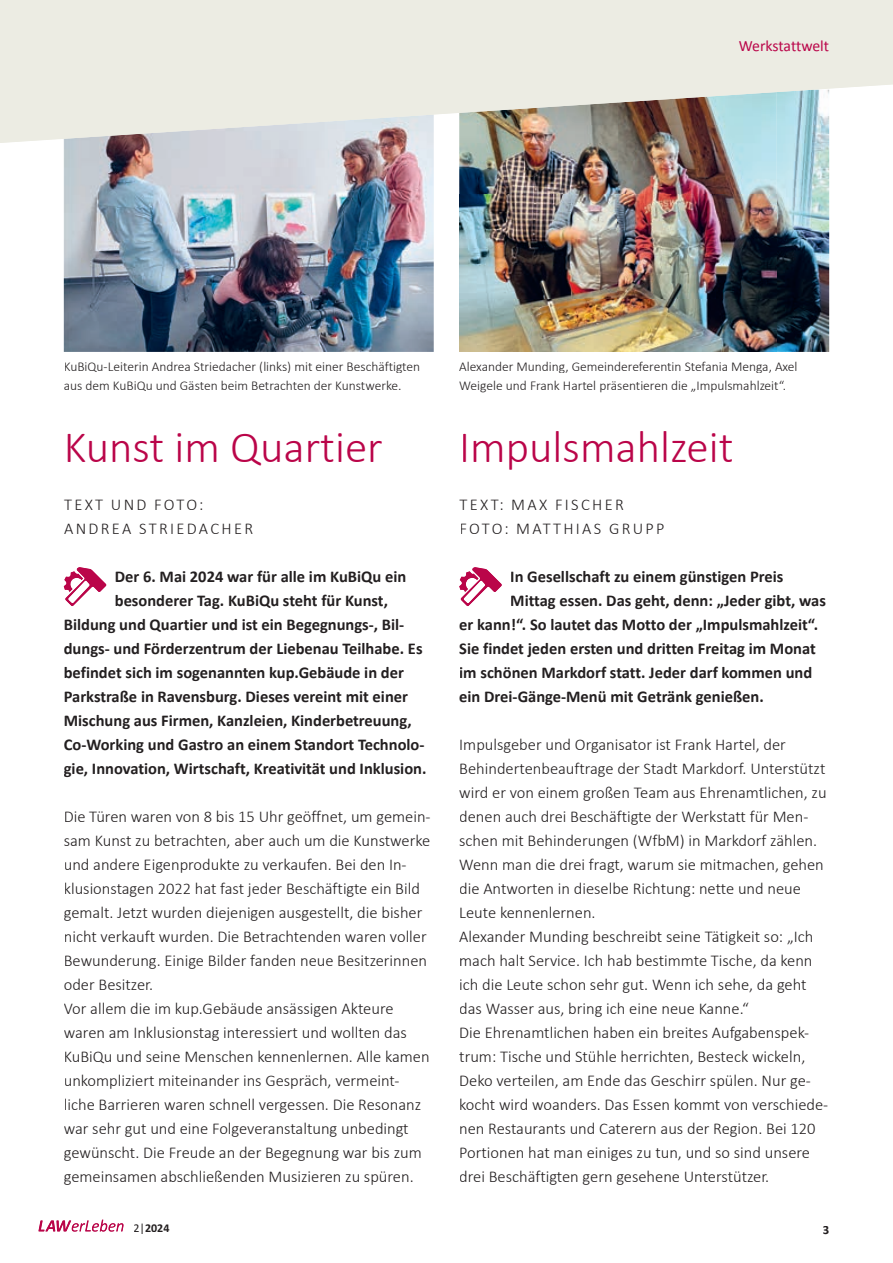
<style>
.page{position:relative;width:893px;height:1263px;background:#fff}
.page>*{position:absolute;margin:0;border:0;box-sizing:border-box;transform-origin:0 0}
.t1{font:300 45px "Calibri";color:#ba0549}
.t2{font:300 16.5px/24px "Calibri";color:#231f20}
.t3{font:700 16.5px "Calibri";color:#231f20}
.t4{font:300 16.5px/24px "Calibri";letter-spacing:.14em;color:#231f20}
.t5{font:15.75px "Calibri";letter-spacing:-.01em;color:#ba0549}
.t6{font:300 13.5px/19.5px "Calibri";color:#231f20}
.t7{font:700 12.75px "Calibri";color:#231f20}
.t8{font:700 12px "Calibri";color:#231f20}
.s1{font-weight:400}
</style>
<div class="page">
<svg style="left:38px;top:1219px;width:86px;height:12px"></svg>
<svg style="left:459px;top:567px;width:43px;height:39px"></svg>
<img style="left:64px;top:143px;width:264px;height:209px">
<img style="left:328px;top:143px;width:106px;height:209px">
<svg style="left:64px;top:567px;width:42px;height:39px"></svg>
<img style="left:459px;top:143px;width:159px;height:156px">
<img style="left:618px;top:143px;width:158px;height:156px">
<img style="left:776px;top:143px;width:53px;height:209px">
<img style="left:459px;top:299px;width:318px;height:53px">
<svg style="left:0;top:0;width:893px;height:143px;fill:#ecece3"></svg>
<svg style="left:0;top:0;width:5px;height:5px"></svg>
<div style="left:739px;top:40px;width:90px;height:11px;background:#ecece3"></div>
<p class="t5" style="left:739px;top:36px;width:92px">Werkstattwelt</p>
<p class="t6" style="left:64px;top:356px;width:358px">KuBiQu-Leiterin Andrea Striedacher (links) mit einer Beschäftigten aus dem KuBiQu und Gästen beim Betrachten der Kunstwerke.</p>
<h1 class="t1" style="left:64px;top:419px;width:320px">Kunst im Quartier</h1>
<p class="t4" style="left:64px;top:492px;width:191px">TEXT UND FOTO:<br>ANDREA STRIEDACHER</p>
<p class="t3" style="left:115px;top:566px;width:293px">Der 6. Mai 2024 war für alle im KuBiQu ein</p>
<p class="t3" style="left:115px;top:590px;width:275px">besonderer Tag. KuBiQu steht für Kunst,</p>
<p class="t3" style="left:64px;top:614px;width:342px">Bildung und Quartier und ist ein Begegnungs-, Bil-</p>
<p class="t3" style="left:64px;top:638px;width:360px">dungs- und Förderzentrum der Liebenau Teilhabe. Es</p>
<p class="t3" style="left:64px;top:662px;width:342px">befindet sich im sogenannten kup.Gebäude in der</p>
<p class="t3" style="left:64px;top:686px;width:346px">Parkstraße in Ravensburg. Dieses vereint mit einer</p>
<p class="t3" style="left:64px;top:710px;width:349px">Mischung aus Firmen, Kanzleien, Kinderbetreuung,</p>
<p class="t3" style="left:64px;top:734px;width:362px">Co-Working und Gastro an einem Standort Technolo-</p>
<p class="t3" style="left:64px;top:758px;width:364px">gie, Innovation, Wirtschaft, Kreativität und Inklusion.</p>
<p class="t2" style="left:64px;top:804px;width:368px">Die Türen waren von 8 bis 15 Uhr geöffnet, um gemein&shy;sam Kunst zu betrachten, aber auch um die Kunstwerke und andere Eigenprodukte zu verkaufen. Bei den In&shy;klusionstagen 2022 hat fast jeder Beschäftigte ein Bild gemalt. Jetzt wurden diejenigen ausgestellt, die bisher nicht verkauft wurden. Die Betrachtenden waren voller Bewunderung. Einige Bilder fanden neue Besitzerinnen oder Besitzer.<br>Vor allem die im kup.Gebäude ansässigen Akteure waren am Inklusionstag interessiert und wollten das KuBiQu und seine Menschen kennenlernen. Alle kamen unkompliziert miteinander ins Gespräch, vermeint&shy;liche Barrieren waren schnell vergessen. Die Resonanz war sehr gut und eine Folgeveranstaltung unbedingt gewünscht. Die Freude an der Begegnung war bis zum gemeinsamen abschließenden Musizieren zu spüren.</p>
<p class="t6" style="left:459px;top:356px;width:340px">Alexander Munding, Gemeindereferentin Stefania Menga, Axel<br>Weigele und Frank Hartel präsentieren die „Impulsmahlzeit“.</p>
<h1 class="t1" style="left:459px;top:419px;width:276px">Impulsmahlzeit</h1>
<p class="t4" style="left:460px;top:492px;width:207px">TEXT: MAX FISCHER<br>FOTO: MATTHIAS GRUPP</p>
<p class="t3" style="left:510px;top:566px;width:275px">In Gesellschaft zu einem günstigen Preis</p>
<p class="t3" style="left:510px;top:590px;width:317px">Mittag essen. Das geht, denn: „Jeder gibt, was</p>
<p class="t3" style="left:459px;top:614px;width:360px">er kann!“. So lautet das Motto der „Impulsmahlzeit“.</p>
<p class="t3" style="left:459px;top:638px;width:358px">Sie findet jeden ersten und dritten Freitag im Monat</p>
<p class="t3" style="left:459px;top:662px;width:354px">im schönen Markdorf statt. Jeder darf kommen und</p>
<p class="t3" style="left:459px;top:686px;width:306px">ein Drei-Gänge-Menü mit Getränk genießen.</p>
<p class="t2" style="left:459px;top:732px;width:371px">Impulsgeber und Organisator ist Frank Hartel, der Behindertenbeauftrage der Stadt Markdorf. Unterstützt wird er von einem großen Team aus Ehrenamtlichen, zu denen auch drei Beschäftigte der Werkstatt für Men&shy;schen mit Behinderungen (WfbM) in Markdorf zählen.<br>Wenn man die drei fragt, warum sie mitmachen, gehen die Antworten in dieselbe Richtung: nette und neue Leute kennenlernen.<br>Alexander Munding beschreibt seine Tätigkeit so: „Ich mach halt Service. Ich hab bestimmte Tische, da kenn ich die Leute schon sehr gut. Wenn ich sehe, da geht das Wasser aus, bring ich eine neue Kanne.“<br>Die Ehrenamtlichen haben ein breites Aufgabenspek&shy;trum: Tische und Stühle herrichten, Besteck wickeln, Deko verteilen, am Ende das Geschirr spülen. Nur ge&shy;kocht wird woanders. Das Essen kommt von verschiede&shy;nen Restaurants und Caterern aus der Region. Bei 120<br>Portionen hat man einiges zu tun, und so sind unsere drei Beschäftigten gern gesehene Unterstützer.</p>
<p class="t8" style="left:134px;top:1220px;width:37px"><span class="s1">2|</span>2024</p>
<p class="t7" style="left:823px;top:1222px;width:8px">3</p>
</div>
